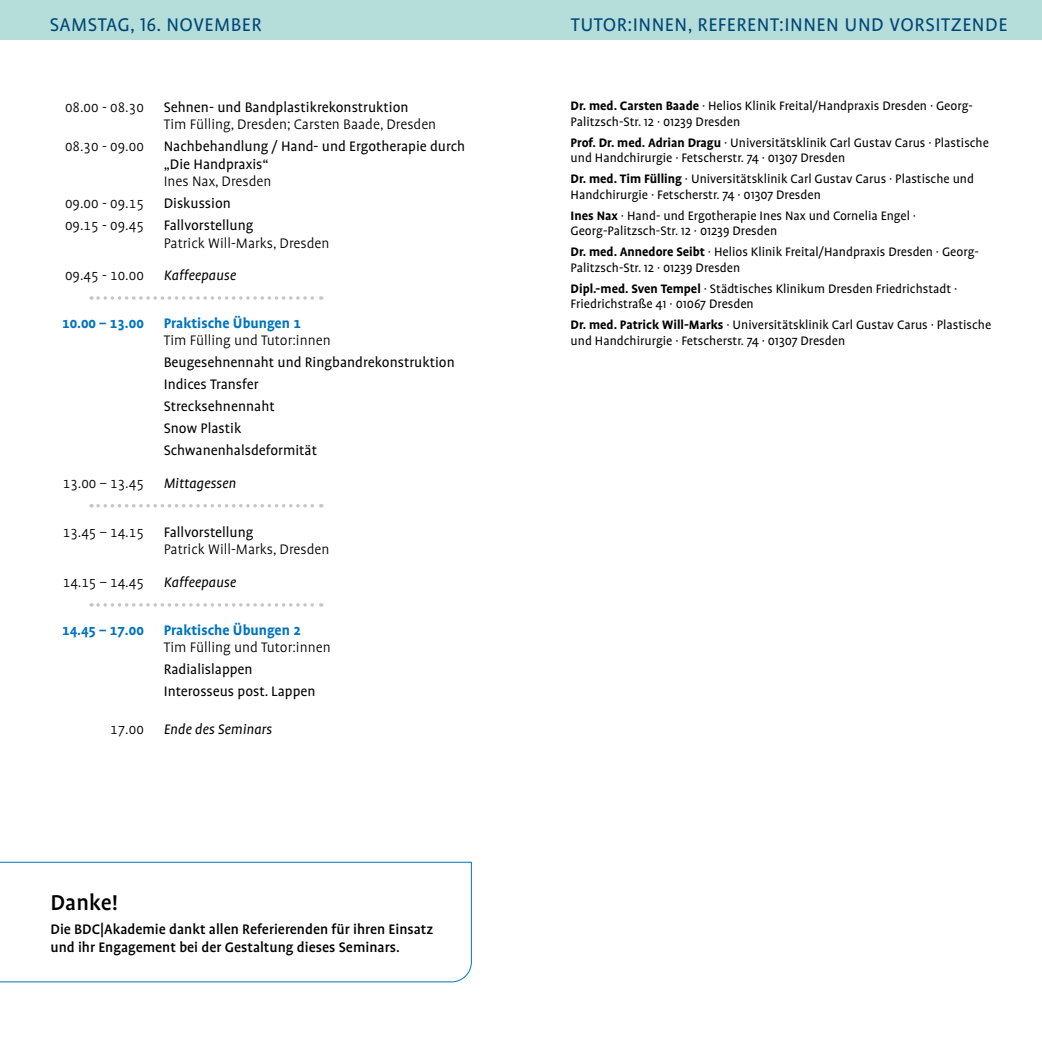
<style>
.page{position:relative;width:1042px;height:1042px;background:#fff}
.page>*{position:absolute;margin:0;border:0;box-sizing:border-box;transform-origin:0 0}
.t1{font:500 24.5px "Profile Pro";color:#000}
.Head_blauer_Kasten{font:21px "Profile Pro";letter-spacing:.025em;color:#004676}
.Programm_2014{font:15.75px/17.5px "Profile Pro";color:#000}
.Programm_Referent{font:300 15.75px "Profile Pro";color:#000}
.t2{font:500 15.75px/17.5px "Profile Pro";color:#000}
.Programm_Überschrift{font:700 15.75px "Profile Pro";color:#0074be}
.Programm_2014-2{font:300 15.75px "Profile Pro";color:#000}
.Pause_Linie{font:300 15.75px "Profile Pro";color:#000}
.Pause_Linie-2{font:italic 15.75px "Profile Pro";color:#000}
.Pause_Abstand{font:italic 15.75px "Profile Pro";color:#000}
.Pause_Abstand-2{font:300 15.75px "Profile Pro";color:#000}
.Vorsitzende_und_Referenten{font:14px/15.8px "Profile Pro";color:#000}
.s1{font-weight:700}
</style>
<div class="page">
<div style="left:0;top:0;width:1042px;height:40px;background:#b5ddda"></div>
<svg style="left:98px;top:296px;width:224px;height:4px"></svg>
<svg style="left:98px;top:504px;width:224px;height:3px"></svg>
<svg style="left:98px;top:603px;width:224px;height:4px"></svg>
<svg style="left:0;top:861px;width:472px;height:122px"></svg>
<p class="Head_blauer_Kasten" style="left:50px;top:13px;width:213px">SAMSTAG, 16. NOVEMBER</p>
<p class="Head_blauer_Kasten" style="left:571px;top:13px;width:438px">TUTOR:INNEN, REFERENT:INNEN UND VORSITZENDE</p>
<p class="Programm_2014-2" style="left:65px;top:98px;width:80px">08.00 - 08.30</p>
<p class="Programm_2014" style="left:164px;top:99px;width:246px">Sehnen- und Bandplastikrekonstruktion</p>
<p class="Programm_Referent" style="left:164px;top:116px;width:274px">Tim Fülling, Dresden; Carsten Baade, Dresden</p>
<p class="Programm_2014-2" style="left:65px;top:138px;width:80px">08.30 - 09.00</p>
<p class="Programm_2014" style="left:164px;top:138px;width:303px">Nachbehandlung / Hand- und Ergotherapie durch „Die Handpraxis“</p>
<p class="Programm_Referent" style="left:164px;top:173px;width:109px">Ines Nax, Dresden</p>
<p class="Programm_2014-2" style="left:65px;top:195px;width:80px">09.00 - 09.15</p>
<p class="Programm_2014" style="left:164px;top:195px;width:69px">Diskussion</p>
<p class="Programm_2014-2" style="left:65px;top:217px;width:80px">09.15 - 09.45</p>
<p class="Programm_2014" style="left:164px;top:217px;width:91px">Fallvorstellung</p>
<p class="Programm_Referent" style="left:164px;top:234px;width:167px">Patrick Will-Marks, Dresden</p>
<p class="Pause_Linie" style="left:65px;top:267px;width:80px">09.45 - 10.00</p>
<p class="Pause_Linie-2" style="left:164px;top:266px;width:74px">Kaffeepause</p>
<p class="Programm_Überschrift" style="left:62px;top:314px;width:83px">10.00 – 13.00</p>
<p class="Programm_Überschrift" style="left:164px;top:314px;width:139px">Praktische Übungen 1</p>
<p class="Programm_Referent" style="left:164px;top:332px;width:168px">Tim Fülling und Tutor:innen</p>
<p class="Programm_2014" style="left:164px;top:354px;width:292px">Beugesehnennaht und Ringbandrekonstruktion</p>
<p class="Programm_2014" style="left:164px;top:376px;width:96px">Indices Transfer</p>
<p class="Programm_2014" style="left:164px;top:398px;width:112px">Strecksehnennaht</p>
<p class="Programm_2014" style="left:164px;top:420px;width:79px">Snow Plastik</p>
<p class="Programm_2014" style="left:164px;top:442px;width:155px">Schwanenhalsdeformität</p>
<p class="Pause_Linie" style="left:63px;top:474px;width:83px">13.00 – 13.45</p>
<p class="Pause_Linie-2" style="left:164px;top:474px;width:74px">Mittagessen</p>
<p class="Programm_2014-2" style="left:63px;top:523px;width:83px">13.45 – 14.15</p>
<p class="Programm_2014" style="left:164px;top:524px;width:91px">Fallvorstellung</p>
<p class="Programm_Referent" style="left:164px;top:541px;width:167px">Patrick Will-Marks, Dresden</p>
<p class="Pause_Linie" style="left:63px;top:573px;width:83px">14.15 – 14.45</p>
<p class="Pause_Linie-2" style="left:164px;top:573px;width:74px">Kaffeepause</p>
<p class="Programm_Überschrift" style="left:62px;top:620px;width:83px">14.45 – 17.00</p>
<p class="Programm_Überschrift" style="left:164px;top:620px;width:139px">Praktische Übungen 2</p>
<p class="Programm_Referent" style="left:164px;top:639px;width:168px">Tim Fülling und Tutor:innen</p>
<p class="Programm_2014" style="left:164px;top:661px;width:90px">Radialislappen</p>
<p class="Programm_2014" style="left:164px;top:683px;width:153px">Interosseus post. Lappen</p>
<p class="Pause_Abstand-2" style="left:110px;top:720px;width:35px">17.00</p>
<p class="Pause_Abstand" style="left:164px;top:720px;width:110px">Ende des Seminars</p>
<p class="t1" style="left:50px;top:888px;width:69px">Danke!</p>
<p class="t2" style="left:50px;top:921px;width:384px">Die BDC|Akademie dankt allen Referierenden für ihren Einsatz und ihr Engagement bei der Gestaltung dieses Seminars.</p>
<p class="Vorsitzende_und_Referenten" style="left:570px;top:99px;width:404px"><span class="s1">Dr. med. Carsten Baade</span> · Helios Klinik Freital/Handpraxis Dresden · Georg-<br>Palitzsch-Str. 12 · 01239 Dresden</p>
<p class="Vorsitzende_und_Referenten" style="left:570px;top:135px;width:420px"><span class="s1">Prof. Dr. med. Adrian Dragu</span> · Universitätsklinik Carl Gustav Carus · Plastische und Handchirurgie · Fetscherstr. 74 · 01307 Dresden</p>
<p class="Vorsitzende_und_Referenten" style="left:570px;top:172px;width:405px"><span class="s1">Dr. med. Tim Fülling</span> · Universitätsklinik Carl Gustav Carus · Plastische und<br>Handchirurgie · Fetscherstr. 74 · 01307 Dresden</p>
<p class="Vorsitzende_und_Referenten" style="left:570px;top:208px;width:347px"><span class="s1">Ines Nax</span> · Hand- und Ergotherapie Ines Nax und Cornelia Engel ·<br>Georg-Palitzsch-Str. 12 · 01239 Dresden</p>
<p class="Vorsitzende_und_Referenten" style="left:570px;top:244px;width:410px"><span class="s1">Dr. med. Annedore Seibt</span> · Helios Klinik Freital/Handpraxis Dresden · Georg-<br>Palitzsch-Str. 12 · 01239 Dresden</p>
<p class="Vorsitzende_und_Referenten" style="left:570px;top:281px;width:388px"><span class="s1">Dipl.-med. Sven Tempel</span> · Städtisches Klinikum Dresden Friedrichstadt ·<br>Friedrichstraße 41 · 01067 Dresden</p>
<p class="Vorsitzende_und_Referenten" style="left:570px;top:317px;width:422px"><span class="s1">Dr. med. Patrick Will-Marks</span> · Universitätsklinik Carl Gustav Carus · Plastische und Handchirurgie · Fetscherstr. 74 · 01307 Dresden</p>
</div>
